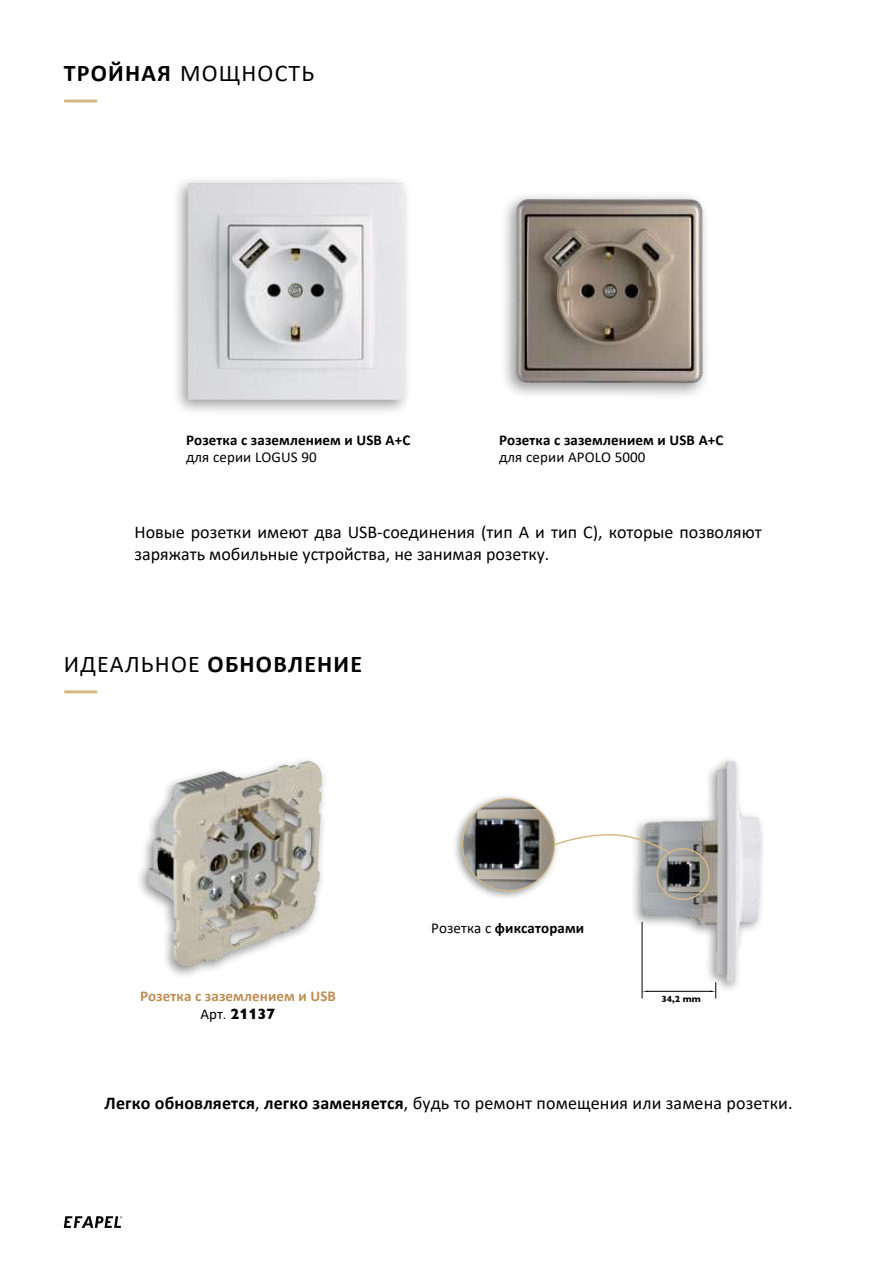
<style>
.page{position:relative;width:893px;height:1263px;background:#fff}
.page>*{position:absolute;margin:0;border:0;box-sizing:border-box;transform-origin:0 0}
.t1{font:700 24px "Calibri";letter-spacing:.05em;color:#000}
.t2{font:24px "Calibri";letter-spacing:.05em;color:#000}
.t3{font:18px/21.8px "Calibri";color:#000}
.t4{font:700 15px "Calibri";letter-spacing:.01em;color:#000}
.t5{font:15px "Calibri";letter-spacing:.01em;color:#000}
.t6{font:700 15px "Calibri";letter-spacing:.01em;color:#be8d54}
.t7{font:800 15px "Gill Sans Nova";letter-spacing:.01em;color:#000}
.t8{font:800 9px "Gill Sans Nova";color:#000}
.s1{font-weight:700}
.s2{font-weight:400}
.s3{font-family:"Calibri";font-weight:400}
</style>
<div class="page">
<div style="left:630px;top:755px;width:136px;height:238px;background:#000;opacity:.4"></div>
<img style="left:642px;top:761px;width:118px;height:221px">
<div style="left:171px;top:175px;width:241px;height:241px;background:#000;opacity:.4"></div>
<img style="left:188px;top:183px;width:216px;height:217px">
<div style="left:499px;top:191px;width:212px;height:209px;background:#000;opacity:.4"></div>
<img style="left:515px;top:199px;width:189px;height:184px">
<hr style="left:65px;top:99px;width:31px;height:3px;background:#d5b985">
<hr style="left:65px;top:690px;width:31px;height:3px;background:#d5b985">
<div style="left:452px;top:793px;width:108px;height:108px;background:#000;opacity:.4"></div>
<div style="left:463px;top:799px;width:91px;height:91px;background:#000;opacity:.4"></div>
<img style="left:463px;top:799px;width:91px;height:91px;border-radius:46px">
<hr style="left:647px;top:991px;width:65px;height:1px;background:#000">
<div style="left:136px;top:755px;width:192px;height:224px;background:#000;opacity:.4"></div>
<img style="left:148px;top:761px;width:173px;height:206px">
<div style="left:656px;top:848px;width:54px;height:52px;border:2px solid #d5b985;border-radius:50%"></div>
<svg style="left:710px;top:982px;width:6px;height:16px"></svg>
<hr style="left:642px;top:922px;width:1px;height:76px;background:#000">
<svg style="left:553px;top:833px;width:118px;height:21px"></svg>
<svg style="left:64px;top:1216px;width:58px;height:12px"></svg>
<h1 class="t2" style="left:64px;top:57px;width:252px"><span class="s1">ТРОЙНАЯ</span> МОЩНОСТЬ</h1>
<p class="t4" style="left:186px;top:429px;width:226px">Розетка с заземлением и USB A+C</p>
<p class="t5" style="left:186px;top:447px;width:132px">для серии LOGUS 90</p>
<p class="t4" style="left:499px;top:429px;width:226px">Розетка с заземлением и USB A+C</p>
<p class="t5" style="left:499px;top:447px;width:148px">для серии APOLO 5000</p>
<p class="t3" style="left:134px;top:521px;width:629px">Новые розетки имеют два USB-соединения (тип A и тип C), которые позволяют заряжать мобильные устройства, не занимая розетку.</p>
<h1 class="t1" style="left:64px;top:647px;width:300px"><span class="s2">ИДЕАЛЬНОЕ</span> ОБНОВЛЕНИЕ</h1>
<p class="t4" style="left:431px;top:917px;width:154px"><span class="s2">Розетка с</span> фиксаторами</p>
<p class="t6" style="left:140px;top:986px;width:197px">Розетка с заземлением и USB</p>
<p class="t8" style="left:661px;top:993px;width:41px">34,2 mm</p>
<p class="t7" style="left:200px;top:1005px;width:77px"><span class="s3">Арт</span><span class="s2">.</span> 21137</p>
<p class="t3" style="left:105px;top:1092px;width:690px"><span class="s1">Легко обновляется</span>, <span class="s1">легко заменяется</span>, будь то ремонт помещения или замена розетки.</p>
</div>
